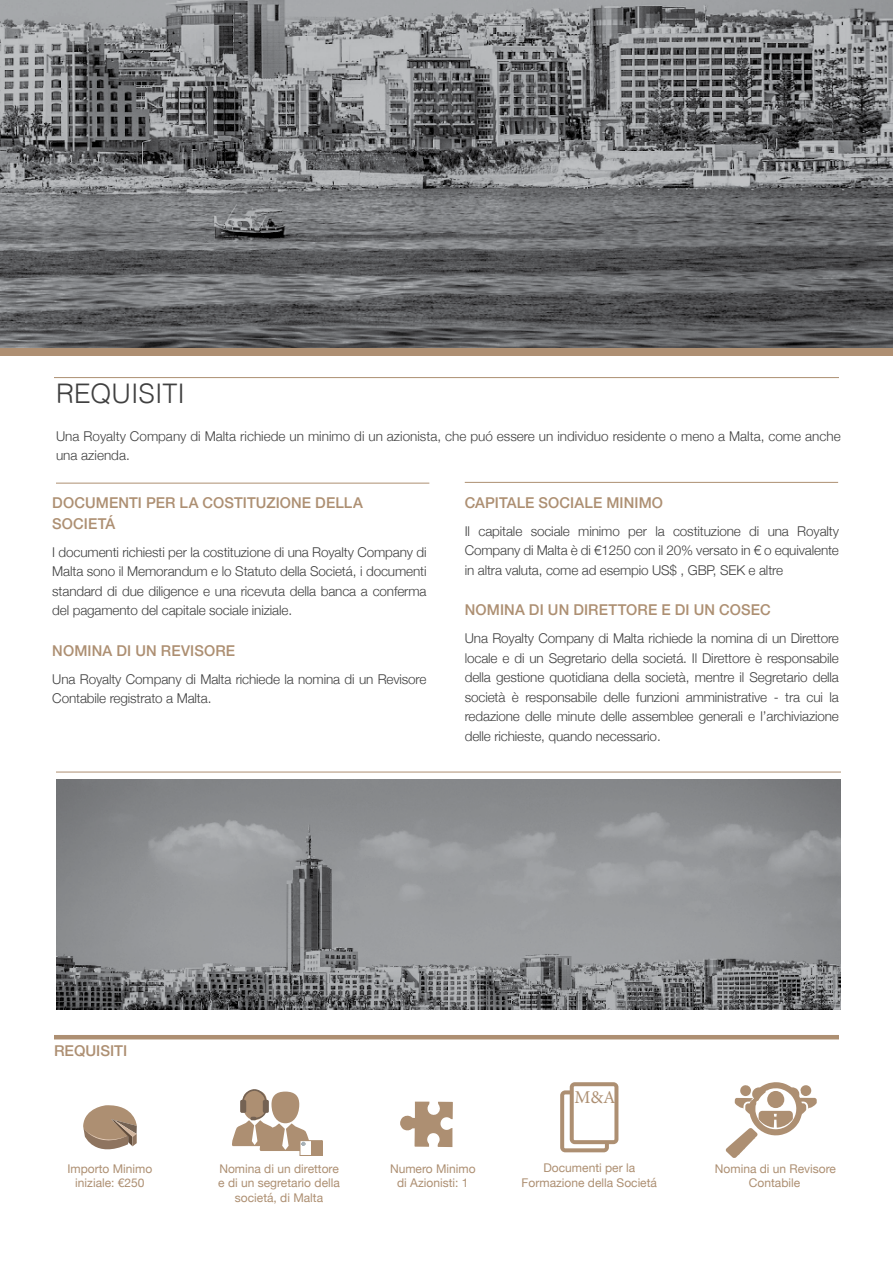
<style>
.page{position:relative;width:893px;height:1263px;background:#fff}
.page>*{position:absolute;margin:0;border:0;box-sizing:border-box;transform-origin:0 0}
.t1{font:300 27px "Helvetica";color:#404040}
.t2{font:18px "Minion Pro";color:#ad8f72}
.t3{font:500 15px/21px "Helvetica Neue";letter-spacing:.01em;color:#ad8f72}
.t4{font:300 13.5px/19.5px "Helvetica Neue";letter-spacing:-.01em;color:#404040;text-align:justify}
.t5{font:12px/14.4px "Helvetica Neue";color:#ad8f72;text-align:center}
</style>
<div class="page">
<div style="left:0;top:347px;width:893px;height:9px;background:#ae8f72"></div>
<hr style="left:54px;top:1035px;width:785px;height:4px;background:#ad8f72">
<img style="left:0;top:0;width:893px;height:347px">
<hr style="left:54px;top:377px;width:785px;height:1px;background:#ad8f72">
<hr style="left:56px;top:772px;width:785px;height:1px;background:#ad8f72">
<img style="left:56px;top:779px;width:784px;height:230px">
<hr style="left:56px;top:483px;width:373px;height:1px;background:#ad8f72">
<svg style="left:83px;top:1105px;width:54px;height:45px"></svg>
<svg style="left:400px;top:1101px;width:53px;height:46px"></svg>
<div style="left:311px;top:1140px;width:11px;height:15px;background:#ad8f72"></div>
<div style="left:300px;top:1140px;width:22px;height:15px;border:1px solid #ad8f72"></div>
<svg style="left:232px;top:1089px;width:82px;height:62px"></svg>
<svg style="left:560px;top:1082px;width:58px;height:70px"></svg>
<svg style="left:725px;top:1082px;width:92px;height:76px"></svg>
<hr style="left:465px;top:482px;width:373px;height:1px;background:#ad8f72">
<p class="t1" style="left:56px;top:371px;width:131px">REQUISITI</p>
<p class="t4" style="left:56px;top:425px;width:786px">Una Royalty Company di Malta richiede un minimo di un azionista, che puó essere un individuo residente o meno a Malta, come anche una azienda.</p>
<p class="t3" style="left:52px;top:491px;width:312px">DOCUMENTI PER LA COSTITUZIONE DELLA<br>SOCIETÁ</p>
<p class="t4" style="left:52px;top:541px;width:376px">I documenti richiesti per la costituzione di una Royalty Company di Malta sono il Memorandum e lo Statuto della Societá, i documenti standard di due diligence e una ricevuta della banca a conferma del pagamento del capitale sociale iniziale.</p>
<p class="t3" style="left:52px;top:639px;width:184px">NOMINA DI UN REVISORE</p>
<p class="t4" style="left:52px;top:668px;width:376px">Una Royalty Company di Malta richiede la nomina di un Revisore<br>Contabile registrato a Malta.</p>
<p class="t3" style="left:465px;top:491px;width:200px">CAPITALE SOCIALE MINIMO</p>
<p class="t4" style="left:465px;top:520px;width:376px">Il capitale sociale minimo per la costituzione di una Royalty Company di Malta è di €1250 con il 20% versato in € o equivalente in altra valuta, come ad esempio US$ , GBP, SEK e altre</p>
<p class="t3" style="left:465px;top:599px;width:307px">NOMINA DI UN DIRETTORE E DI UN COSEC</p>
<p class="t4" style="left:465px;top:628px;width:376px">Una Royalty Company di Malta richiede la nomina di un Direttore locale e di un Segretario della societá. Il Direttore è responsabile della gestione quotidiana della società, mentre il Segretario della società è responsabile delle funzioni amministrative - tra cui la redazione delle minute delle assemblee generali e l’archiviazione delle richieste, quando necessario.</p>
<p class="t3" style="left:54px;top:1039px;width:75px">REQUISITI</p>
<h2 class="t2" style="left:574px;top:1085px;width:43px">M&amp;A</h2>
<p class="t5" style="left:68px;top:1162px;width:86px">Importo Minimo</p>
<p class="t5" style="left:75px;top:1176px;width:71px">iniziale: €250</p>
<p class="t5" style="left:218px;top:1162px;width:123px">Nomina di un direttore e di un segretario della societá, di Malta</p>
<p class="t5" style="left:543px;top:1161px;width:93px">Documenti per la</p>
<p class="t5" style="left:390px;top:1162px;width:87px">Numero Minimo</p>
<p class="t5" style="left:397px;top:1176px;width:73px">di Azionisti: 1</p>
<p class="t5" style="left:522px;top:1176px;width:137px">Formazione della Societá</p>
<p class="t5" style="left:715px;top:1162px;width:123px">Nomina di un Revisore<br>Contabile</p>
</div>
